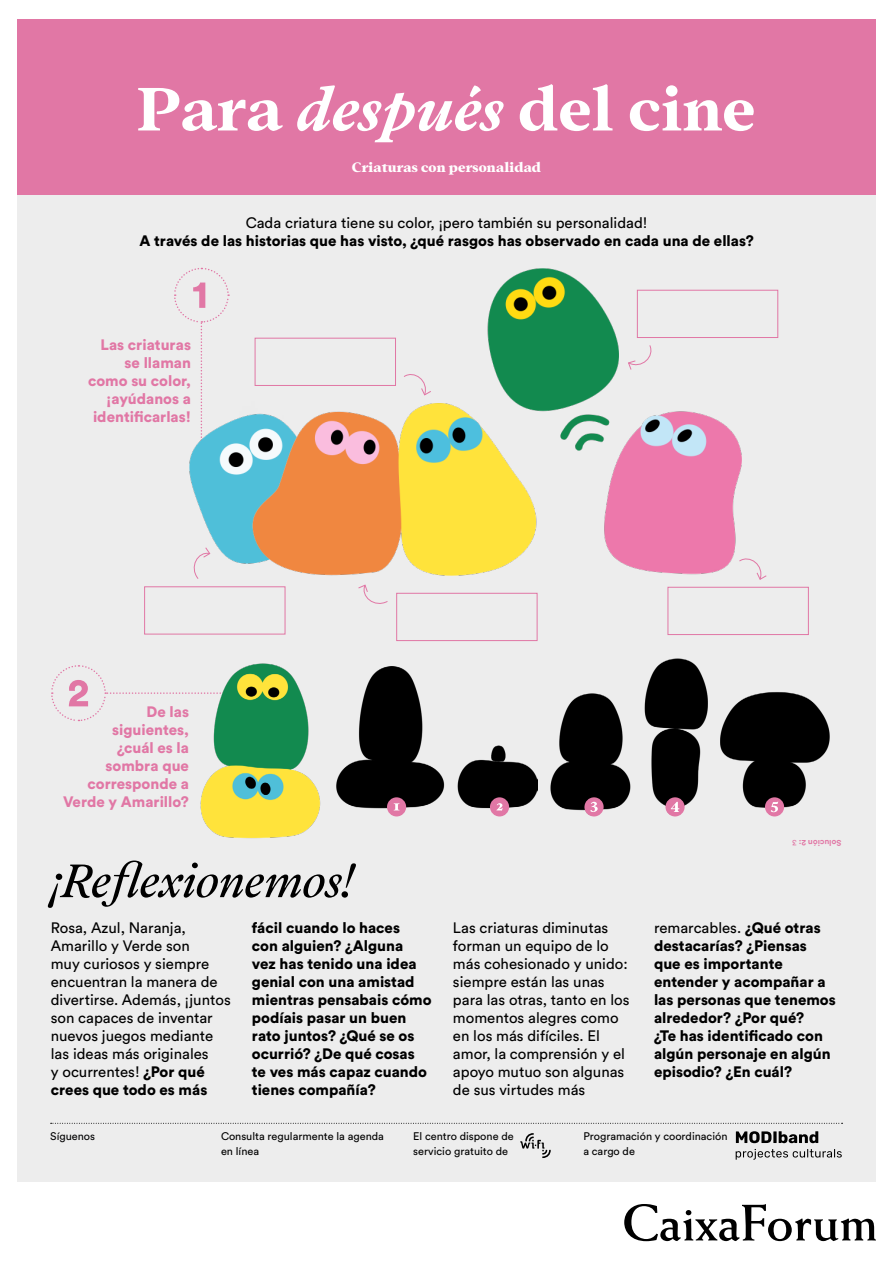
<style>
.page{position:relative;width:893px;height:1263px;background:#fff}
.page>*{position:absolute;margin:0;border:0;box-sizing:border-box;transform-origin:0 0}
.t1{font:700 67.5px "Addington CF";color:#fff}
.t2{font:italic 51.75px "Addington CF";letter-spacing:-.005em;color:#000}
.t3{font:15px/18px "Circular Std";color:#000}
.t4{font:900 15px/18px "Circular Std";color:#000}
.t5{font:900 15px/18px "Circular Std";color:#e177a5;text-align:right}
.t6{font:800 15px "Addington CF";letter-spacing:.01em;color:#fff}
.t7{font:10.95px/15px "Circular Std";color:#000}
.t8{font:10.95px "Circular Std";color:#020203}
.t9{font:700 8.25px "Circular Std";color:#e177a5}
.s1{font-style:italic}
.s2{font-weight:400}
.s3{font-weight:900}
</style>
<div class="page">
<div style="left:17px;top:195px;width:859px;height:1068px;background:#ededed"></div>
<div style="left:0;top:1182px;width:893px;height:81px;background:#fff"></div>
<svg style="left:51px;top:1123px;width:792px;height:1px"></svg>
<svg style="left:624px;top:1204px;width:252px;height:37px"></svg>
<svg style="left:520px;top:1133px;width:31px;height:25px"></svg>
<svg style="left:736px;top:1131px;width:82px;height:12px"></svg>
<svg style="left:736px;top:1149px;width:106px;height:11px"></svg>
<div style="left:17px;top:19px;width:859px;height:176px;background:#e177a5"></div>
<svg style="left:174px;top:267px;width:33px;height:202px"></svg>
<img style="left:190px;top:269px;width:552px;height:307px">
<div style="left:144px;top:586px;width:141px;height:48px;border:1px solid #e177a5"></div>
<div style="left:396px;top:593px;width:141px;height:48px;border:1px solid #e177a5"></div>
<div style="left:255px;top:338px;width:141px;height:48px;border:1px solid #e177a5"></div>
<div style="left:637px;top:290px;width:141px;height:48px;border:1px solid #e177a5"></div>
<div style="left:668px;top:587px;width:141px;height:48px;border:1px solid #e177a5"></div>
<img style="left:200px;top:663px;width:121px;height:176px">
<svg style="left:51px;top:664px;width:206px;height:58px"></svg>
<svg style="left:190px;top:547px;width:21px;height:32px"></svg>
<svg style="left:358px;top:584px;width:30px;height:20px"></svg>
<svg style="left:627px;top:344px;width:28px;height:26px"></svg>
<svg style="left:403px;top:370px;width:29px;height:26px"></svg>
<svg style="left:738px;top:554px;width:29px;height:26px"></svg>
<img style="left:336px;top:666px;width:108px;height:150px">
<img style="left:720px;top:692px;width:110px;height:124px">
<img style="left:644px;top:658px;width:64px;height:159px">
<img style="left:457px;top:745px;width:80px;height:72px">
<img style="left:550px;top:693px;width:81px;height:124px">
<div style="left:387px;top:797px;width:19px;height:19px;background:#e177a5;border-radius:50%"></div>
<svg style="left:394px;top:803px;width:5px;height:7px"></svg>
<div style="left:490px;top:797px;width:19px;height:19px;background:#e177a5;border-radius:50%"></div>
<svg style="left:496px;top:803px;width:7px;height:8px"></svg>
<div style="left:584px;top:797px;width:20px;height:19px;background:#e177a5;border-radius:50%"></div>
<svg style="left:590px;top:802px;width:8px;height:10px"></svg>
<svg style="left:665px;top:797px;width:20px;height:19px"></svg>
<svg style="left:671px;top:802px;width:8px;height:10px"></svg>
<div style="left:765px;top:797px;width:19px;height:19px;background:#e177a5;border-radius:50%"></div>
<svg style="left:771px;top:801px;width:7px;height:11px"></svg>
<h1 class="t1" style="left:137px;top:69px;width:620px">Para <span class="s1">después</span> del cine</h1>
<p class="t6" style="left:352px;top:158px;width:191px">Criaturas con personalidad</p>
<p class="t3" style="left:246px;top:214px;width:403px">Cada criatura tiene su color, ¡pero también su personalidad!</p>
<p class="t4" style="left:139px;top:232px;width:616px">A través de las historias que has visto, ¿qué rasgos has observado en cada una de ellas?</p>
<p class="t5" style="left:88px;top:335px;width:104px">Las criaturas se llaman como su color, ¡ayúdanos a identificarlas!</p>
<p class="t5" style="left:63px;top:702px;width:127px">De las<br>siguientes,<br>¿cuál es la sombra que corresponde a<br>Verde y Amarillo?</p>
<p class="t9" style="left:841px;top:848px;width:50px;rotate:-180deg">Solución 2: <span class="s2">3</span></p>
<h2 class="t2" style="left:50px;top:851px;width:304px">¡Reflexionemos!</h2>
<p class="t3" style="left:51px;top:919px;width:181px">Rosa, Azul, Naranja,<br>Amarillo y Verde son<br>muy curiosos y siempre encuentran la manera de divertirse. Además, ¡juntos son capaces de inventar nuevos juegos mediante las ideas más originales<br>y ocurrentes! <span class="s3">¿Por qué crees que todo es más</span></p>
<p class="t4" style="left:252px;top:918px;width:181px">fácil cuando lo haces<br>con alguien? ¿Alguna<br>vez has tenido una idea genial con una amistad mientras pensabais cómo podíais pasar un buen rato juntos? ¿Qué se os ocurrió? ¿De qué cosas te ves más capaz cuando tienes compañía?</p>
<p class="t3" style="left:453px;top:919px;width:178px">Las criaturas diminutas forman un equipo de lo más cohesionado y unido: siempre están las unas para las otras, tanto en los momentos alegres como en los más difíciles. El amor, la comprensión y el apoyo mutuo son algunas de sus virtudes más</p>
<p class="t4" style="left:654px;top:918px;width:183px"><span class="s2">remarcables.</span> ¿Qué otras destacarías? ¿Piensas que es importante entender y acompañar a las personas que tenemos alrededor? ¿Por qué?<br>¿Te has identificado con algún personaje en algún episodio? ¿En cuál?</p>
<p class="t8" style="left:50px;top:1130px;width:46px">Síguenos</p>
<p class="t7" style="left:583px;top:1129px;width:146px">Programación y coordinación a cargo de</p>
<p class="t7" style="left:413px;top:1129px;width:102px">El centro dispone de servicio gratuito de</p>
<p class="t7" style="left:221px;top:1129px;width:164px">Consulta regularmente la agenda en línea</p>
</div>
